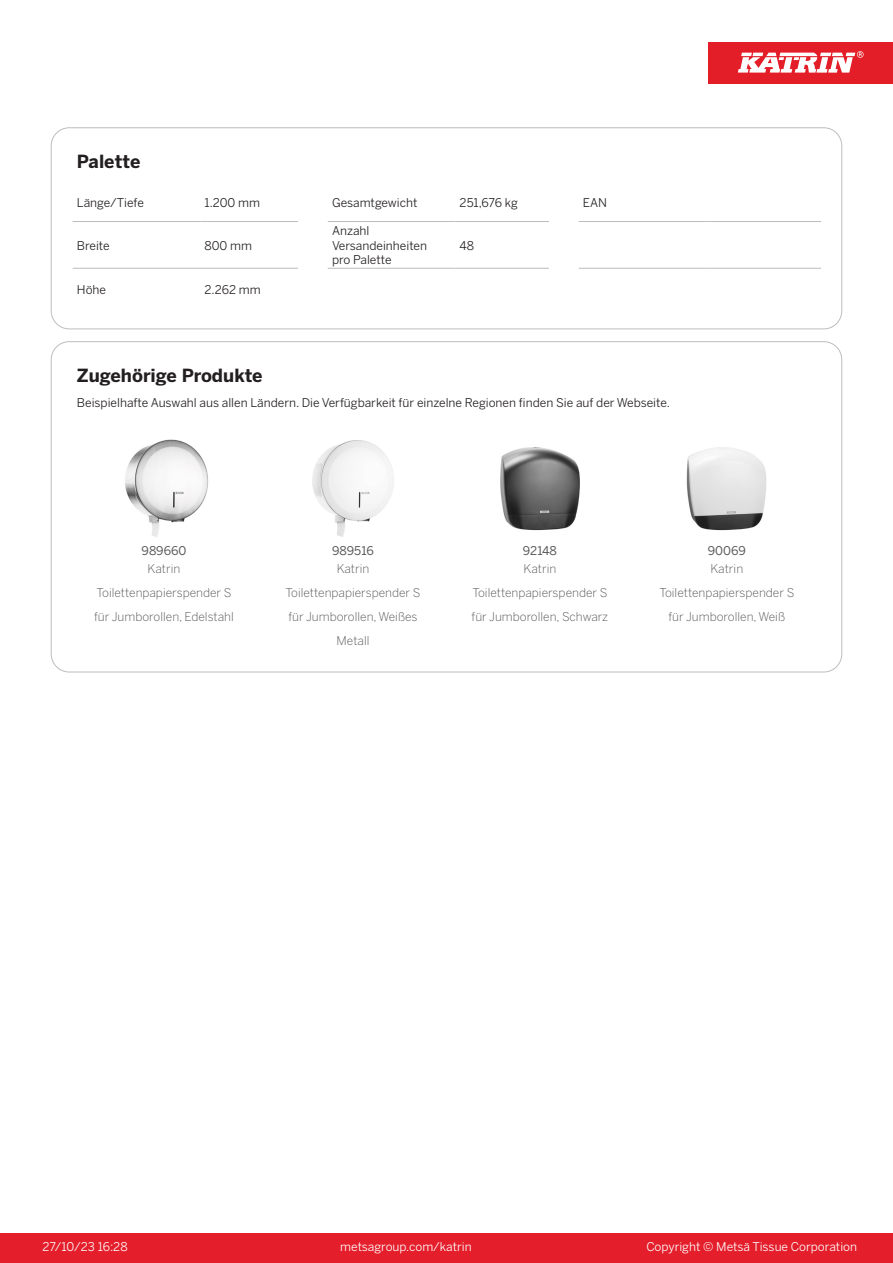
<style>
.page{position:relative;width:893px;height:1263px;background:#fff}
.page>*{position:absolute;margin:0;border:0;box-sizing:border-box;transform-origin:0 0}
.T_TableHeader{font:700 18px "Benton Sans";color:#231f20}
.T_RelatedName{font:300 12px/24px "Benton Sans";color:#57585a;text-align:center}
.T_TableBody{font:12px/14.4px "Benton Sans";color:#231f20}
.t1{font:12px "Benton Sans";color:#fff}
.T_RelatedCode{font:12px "Benton Sans";color:#57585a}
</style>
<div class="page">
<div style="left:0;top:1233px;width:893px;height:30px;background:#e41e2b"></div>
<div style="left:708px;top:43px;width:185px;height:41px;background:#e31e28"></div>
<svg style="left:738px;top:51px;width:126px;height:22px"></svg>
<hr style="left:73px;top:221px;width:127px;height:1px;background:#bcbdc0">
<hr style="left:200px;top:221px;width:98px;height:1px;background:#bcbdc0">
<hr style="left:328px;top:221px;width:127px;height:1px;background:#bcbdc0">
<hr style="left:455px;top:221px;width:94px;height:1px;background:#bcbdc0">
<hr style="left:579px;top:221px;width:127px;height:1px;background:#bcbdc0">
<hr style="left:706px;top:221px;width:115px;height:1px;background:#bcbdc0">
<hr style="left:73px;top:268px;width:127px;height:1px;background:#bcbdc0">
<hr style="left:200px;top:268px;width:98px;height:1px;background:#bcbdc0">
<hr style="left:328px;top:268px;width:127px;height:1px;background:#bcbdc0">
<hr style="left:455px;top:268px;width:94px;height:1px;background:#bcbdc0">
<hr style="left:579px;top:268px;width:127px;height:1px;background:#bcbdc0">
<hr style="left:706px;top:268px;width:115px;height:1px;background:#bcbdc0">
<div style="left:51px;top:128px;width:791px;height:201px;border:1px solid #bcbdc0;border-radius:18px"></div>
<img style="left:125px;top:440px;width:83px;height:97px">
<img style="left:312px;top:440px;width:82px;height:97px">
<img style="left:500px;top:447px;width:80px;height:84px">
<img style="left:686px;top:447px;width:81px;height:84px">
<p class="T_TableHeader" style="left:77px;top:150px;width:65px">Palette</p>
<p class="T_TableBody" style="left:77px;top:196px;width:68px">Länge/Tiefe</p>
<p class="T_TableBody" style="left:204px;top:196px;width:57px">1.200 mm</p>
<p class="T_TableBody" style="left:332px;top:196px;width:87px">Gesamtgewicht</p>
<p class="T_TableBody" style="left:460px;top:196px;width:60px">251,676 kg</p>
<p class="T_TableBody" style="left:583px;top:196px;width:26px">EAN</p>
<p class="T_TableBody" style="left:77px;top:238px;width:34px">Breite</p>
<p class="T_TableBody" style="left:204px;top:238px;width:49px">800 mm</p>
<p class="T_TableBody" style="left:332px;top:224px;width:97px">Anzahl<br>Versandeinheiten</p>
<p class="T_TableBody" style="left:332px;top:252px;width:61px">pro Palette</p>
<p class="T_TableBody" style="left:460px;top:238px;width:16px">48</p>
<p class="T_TableBody" style="left:77px;top:283px;width:31px">Höhe</p>
<p class="T_TableBody" style="left:204px;top:283px;width:58px">2.262 mm</p>
<p class="T_TableHeader" style="left:77px;top:364px;width:187px">Zugehörige Produkte</p>
<p class="T_TableBody" style="left:77px;top:395px;width:595px">Beispielhafte Auswahl aus allen Ländern. Die Verfügbarkeit für einzelne Regionen finden Sie auf der Webseite.</p>
<p class="T_RelatedCode" style="left:142px;top:544px;width:46px">989660</p>
<p class="T_RelatedCode" style="left:332px;top:544px;width:43px">989516</p>
<p class="T_RelatedCode" style="left:523px;top:544px;width:36px">92148</p>
<p class="T_RelatedCode" style="left:708px;top:544px;width:39px">90069</p>
<p class="T_RelatedName" style="left:94px;top:557px;width:141px">Katrin<br>Toilettenpapierspender S für Jumborollen, Edelstahl</p>
<p class="T_RelatedName" style="left:286px;top:557px;width:136px">Katrin<br>Toilettenpapierspender S für Jumborollen, Weißes<br>Metall</p>
<p class="T_RelatedName" style="left:472px;top:557px;width:138px">Katrin<br>Toilettenpapierspender S für Jumborollen, Schwarz</p>
<p class="T_RelatedName" style="left:659px;top:557px;width:136px">Katrin<br>Toilettenpapierspender S für Jumborollen, Weiß</p>
<p class="t1" style="left:43px;top:1239px;width:87px">27/10/23 16:28</p>
<p class="t1" style="left:340px;top:1239px;width:133px">metsagroup.com/katrin</p>
<p class="t1" style="left:646px;top:1239px;width:212px">Copyright © Metsä Tissue Corporation</p>
</div>
